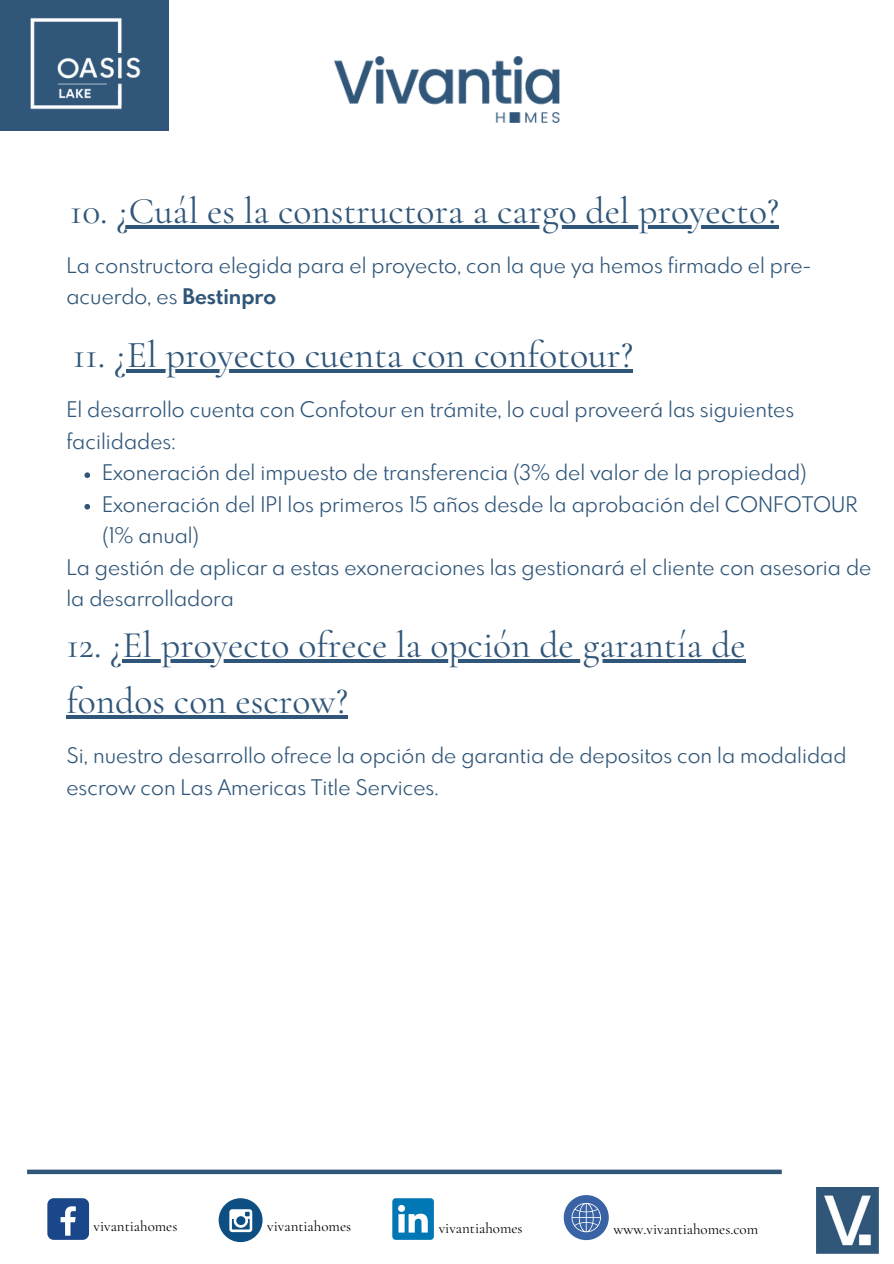
<style>
.page{position:relative;width:894px;height:1264px;background:#fff}
.page>*{position:absolute;margin:0;border:0;box-sizing:border-box;transform-origin:0 0}
.t1{font:37.95px "Cormorant Garamond";color:#305679}
.t2{font:37.5px "Cormorant Garamond";color:#305679}
.t3{font:21px/31.5px "Spartan MB";color:#305679}
.t4{font:15px "Cormorant Garamond";color:#000}
.s1{font-weight:700}
</style>
<div class="page">
<hr style="left:127px;top:370px;width:506px;height:3px;background:#305679">
<svg style="left:84px;top:472px;width:6px;height:6px"></svg>
<svg style="left:84px;top:504px;width:6px;height:5px"></svg>
<img style="left:334px;top:57px;width:225px;height:65px">
<img style="left:816px;top:1187px;width:62px;height:66px">
<div style="left:47px;top:1198px;width:42px;height:41px;background:#1a4789;border-radius:6px"></div>
<svg style="left:61px;top:1206px;width:15px;height:29px"></svg>
<svg style="left:392px;top:1198px;width:42px;height:41px"></svg>
<div style="left:218px;top:1198px;width:44px;height:44px;background:#0d4f83;border-radius:50%"></div>
<svg style="left:229px;top:1209px;width:23px;height:23px"></svg>
<svg style="left:563px;top:1195px;width:45px;height:44px"></svg>
<div style="left:27px;top:1169px;width:754px;height:5px;background:#305679"></div>
<hr style="left:116px;top:225px;width:663px;height:3px;background:#305679">
<div style="left:0;top:0;width:168px;height:131px;background:#305679"></div>
<img style="left:30px;top:18px;width:111px;height:92px">
<hr style="left:122px;top:659px;width:623px;height:4px;background:#305679">
<hr style="left:66px;top:715px;width:282px;height:4px;background:#305679">
<p class="t2" style="left:70px;top:188px;width:710px">10. ¿Cuál es la constructora a cargo del proyecto?</p>
<p class="t3" style="left:66px;top:251px;width:746px">La constructora elegida para el proyecto, con la que ya hemos firmado el pre&shy;acuerdo, es <span class="s1">Bestinpro</span></p>
<p class="t1" style="left:73px;top:332px;width:562px">11. ¿El proyecto cuenta con confotour?</p>
<h1 class="t3" style="left:66px;top:396px;width:729px">El desarrollo cuenta con Confotour en trámite, lo cual proveerá las siguientes facilidades:</h1>
<h2 class="t3" style="left:102px;top:459px;width:705px">Exoneración del impuesto de transferencia (3% del valor de la propiedad)</h2>
<h1 class="t3" style="left:102px;top:490px;width:756px">Exoneración del IPI los primeros 15 años desde la aprobación del CONFOTOUR (1% anual)</h1>
<h2 class="t3" style="left:66px;top:553px;width:806px">La gestión de aplicar a estas exoneraciones las gestionará el cliente con asesoria de la desarrolladora</h2>
<p class="t2" style="left:66px;top:622px;width:680px">12. ¿El proyecto ofrece la opción de garantía de</p>
<p class="t2" style="left:66px;top:678px;width:283px">fondos con escrow?</p>
<p class="t3" style="left:66px;top:741px;width:781px">Si, nuestro desarrollo ofrece la opción de garantia de depositos con la modalidad escrow con Las Americas Title Services.</p>
<h2 class="t4" style="left:93px;top:1217px;width:85px">vivantiahomes</h2>
<h1 class="t4" style="left:267px;top:1217px;width:85px">vivantiahomes</h1>
<h2 class="t4" style="left:438px;top:1218px;width:85px">vivantiahomes</h2>
<p class="t4" style="left:613px;top:1219px;width:146px">www.vivantiahomes.com</p>
</div>
